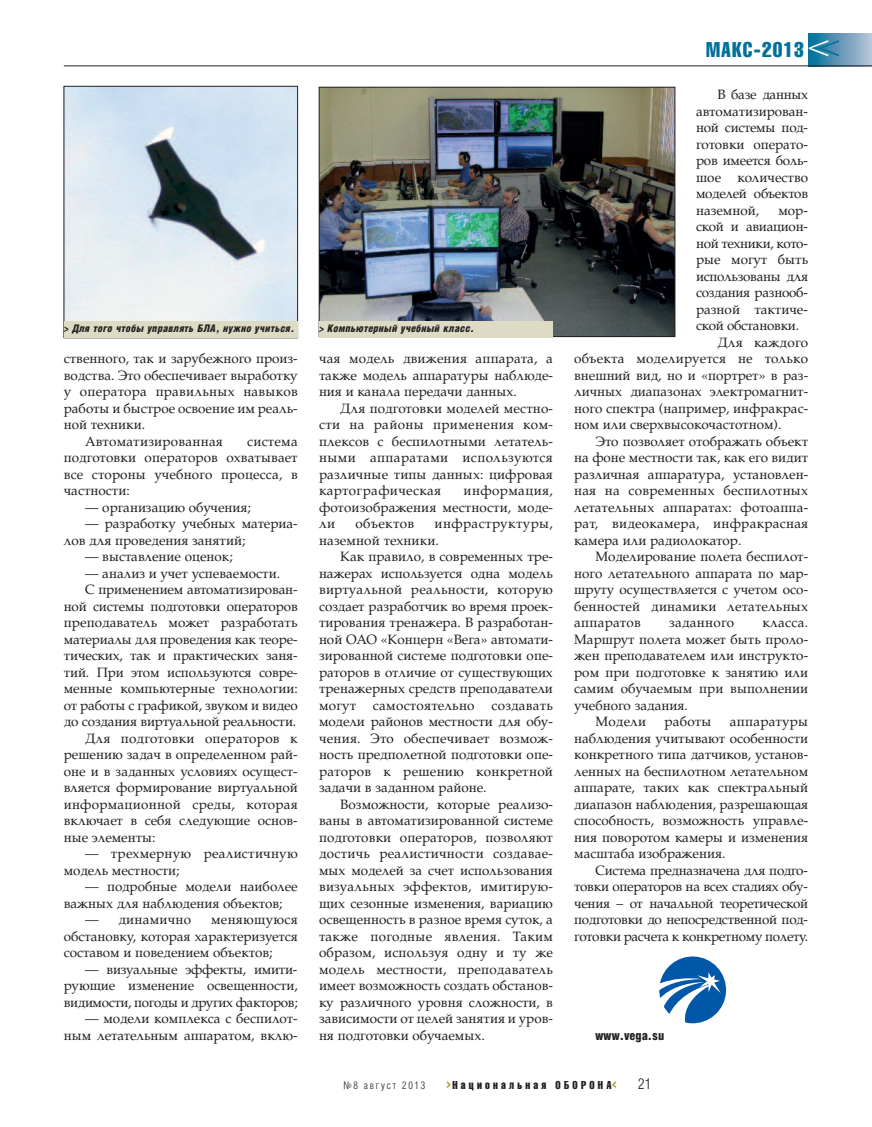
<style>
.page{position:relative;width:872px;height:1127px;background:#fff}
.page>*{position:absolute;margin:0;border:0;box-sizing:border-box;transform-origin:0 0}
.t1{font:21px "Helios Compressed";letter-spacing:.045em;color:#00719b}
.t2{font:300 15px "Helios Cond";color:#231f20}
.t3{font:13.5px/16.5px "AG Palatial";color:#231f20;text-align:justify}
.t4{font:13.5px/16.5px "AG Palatial";letter-spacing:.02em;color:#231f20}
.t5{font:13.5px "AG Palatial";letter-spacing:-.02em;color:#231f20}
.t6{font:13.5px "AG Palatial";letter-spacing:.03em;color:#231f20}
.t7{font:900 12.75px "Helios Cond";color:#231f20}
.t8{font:11.25px "Helios Compressed";letter-spacing:.285em;color:#231f20}
.t9{font:italic 900 10.5px "Helios Cond";letter-spacing:.025em;color:#231f20}
.t10{font:300 10.5px "Helios Cond";letter-spacing:.17em;color:#231f20}
.s1{font-family:"Helios Cond";font-weight:300;font-size:33px;color:#fff}
.s2{font-family:"Helios Cond";font-weight:300;font-size:33px}
.s3{font-size:15px;color:#968d00}
</style>
<div class="page">
<div style="left:808px;top:33px;width:64px;height:33px;background:linear-gradient(to right,#006d9a,#bbc3d8)"></div>
<hr style="left:64px;top:66px;width:808px;height:1px;background:#231f20">
<img style="left:66px;top:88px;width:230px;height:233px">
<div style="left:64px;top:86px;width:234px;height:252px;border:1px solid #231f20"></div>
<img style="left:321px;top:89px;width:352px;height:246px">
<div style="left:319px;top:87px;width:356px;height:250px;border:1px solid #231f20"></div>
<div style="left:319px;top:321px;width:234px;height:16px;background:#dddbc3"></div>
<div style="left:64px;top:321px;width:234px;height:16px;background:#dddbc3"></div>
<svg style="left:659px;top:956px;width:67px;height:67px"></svg>
<p class="t9" style="left:64px;top:324px;width:232px">&gt; Для того чтобы управлять БЛА, нужно учиться.</p>
<p class="t9" style="left:319px;top:324px;width:156px">&gt; Компьютерный учебный класс.</p>
<p class="t3" style="left:64px;top:350px;width:235px">ственного, так и зарубежного произ-</p>
<p class="t3" style="left:64px;top:367px;width:235px">водства. Это обеспечивает выработку</p>
<p class="t4" style="left:64px;top:383px;width:235px">у оператора правильных навыков</p>
<p class="t3" style="left:64px;top:400px;width:235px">работы и быстрое освоение им реаль-</p>
<p class="t3" style="left:64px;top:416px;width:83px">ной техники.</p>
<p class="t4" style="left:85px;top:433px;width:139px">Автоматизированная</p>
<p class="t3" style="left:64px;top:433px;width:235px;text-indent:183px">система подготовки операторов охватывает все стороны учебного процесса, в частности:</p>
<p class="t3" style="left:85px;top:499px;width:167px">— организацию обучения;</p>
<p class="t3" style="left:64px;top:515px;width:235px;text-indent:21px">— разработку учебных материа&shy;лов для проведения занятий;</p>
<p class="t3" style="left:85px;top:548px;width:149px">— выставление оценок;</p>
<p class="t3" style="left:85px;top:565px;width:196px">— анализ и учет успеваемости.</p>
<p class="t3" style="left:85px;top:581px;width:214px">С применением автоматизирован-</p>
<p class="t3" style="left:64px;top:598px;width:235px">ной системы подготовки операторов</p>
<p class="t3" style="left:64px;top:614px;width:235px">преподаватель может разработать</p>
<p class="t3" style="left:64px;top:631px;width:235px">материалы для проведения как теоре-</p>
<p class="t3" style="left:64px;top:647px;width:235px">тических, так и практических заня-</p>
<p class="t3" style="left:64px;top:664px;width:235px">тий. При этом используются совре-</p>
<p class="t3" style="left:64px;top:680px;width:235px">менные компьютерные технологии:</p>
<p class="t3" style="left:64px;top:697px;width:235px">от работы с графикой, звуком и видео</p>
<p class="t3" style="left:64px;top:713px;width:234px">до создания виртуальной реальности.</p>
<p class="t4" style="left:85px;top:730px;width:214px">Для подготовки операторов к</p>
<p class="t3" style="left:64px;top:746px;width:235px">решению задач в определенном рай-</p>
<p class="t3" style="left:64px;top:763px;width:235px">оне и в заданных условиях осущест-</p>
<p class="t3" style="left:64px;top:779px;width:235px">вляется формирование виртуальной</p>
<p class="t4" style="left:64px;top:796px;width:235px">информационной среды, которая</p>
<p class="t3" style="left:64px;top:812px;width:235px">включает в себя следующие основ-</p>
<p class="t3" style="left:64px;top:829px;width:93px">ные элементы:</p>
<p class="t4" style="left:64px;top:845px;width:235px;text-indent:21px">— трехмерную реалистичную модель местности;</p>
<p class="t3" style="left:64px;top:878px;width:235px;text-indent:21px">— подробные модели наиболее важных для наблюдения объектов;</p>
<p class="t4" style="left:85px;top:911px;width:108px">— динамично</p>
<p class="t3" style="left:64px;top:911px;width:235px;text-indent:147px">меняющуюся обстановку, которая характеризуется составом и поведением объектов;</p>
<p class="t3" style="left:64px;top:961px;width:235px;text-indent:21px">— визуальные эффекты, имити&shy;рующие изменение освещенности, видимости, погоды и других факторов;</p>
<p class="t3" style="left:64px;top:1010px;width:235px;text-align:right">— модели комплекса с беспилот&shy;ным летательным аппаратом, вклю-</p>
<p class="t3" style="left:319px;top:350px;width:235px">чая модель движения аппарата, а также модель аппаратуры наблюде&shy;ния и канала передачи данных.</p>
<p class="t3" style="left:319px;top:400px;width:236px;text-indent:21px">Для подготовки моделей местно&shy;сти на районы применения ком&shy;плексов с беспилотными летатель&shy;ными аппаратами используются различные типы данных: цифровая картографическая</p>
<p class="t3" style="left:319px;top:482px;width:236px;text-indent:145px">информация, фотоизображения местности, моде&shy;ли</p>
<p class="t6" style="left:355px;top:515px;width:60px">объектов</p>
<p class="t3" style="left:319px;top:515px;width:235px;text-indent:116px">инфраструктуры, наземной техники.</p>
<p class="t3" style="left:319px;top:548px;width:235px;text-indent:21px">Как правило, в современных тре&shy;нажерах используется одна модель виртуальной реальности, которую создает разработчик во время проек&shy;тирования тренажера. В разработан&shy;ной ОАО «Концерн «Вега» автомати&shy;зированной системе подготовки опе&shy;раторов в отличие от существующих тренажерных средств преподаватели могут самостоятельно создавать модели районов местности для обу&shy;чения. Это обеспечивает возмож&shy;ность предполетной подготовки опе&shy;раторов к решению конкретной задачи в заданном районе.</p>
<p class="t3" style="left:319px;top:796px;width:235px;text-indent:21px">Возможности, которые реализо&shy;ваны в автоматизированной системе подготовки операторов, позволяют достичь реалистичности создавае&shy;мых моделей за счет использования визуальных эффектов, имитирую&shy;щих сезонные изменения, вариацию освещенность в разное время суток, а также погодные явления. Таким образом, используя одну и ту же модель местности, преподаватель имеет возможность создать обстанов&shy;ку различного уровня сложности, в зависимости от целей занятия и уров&shy;ня подготовки обучаемых.</p>
<h1 class="t1" style="left:706px;top:38px;width:135px">МАКС-2013 <span class="s1">&lt;</span><span class="s2">&lt;</span></h1>
<p class="t3" style="left:696px;top:86px;width:114px;text-indent:21px">В базе данных автоматизирован&shy;ной системы под&shy;готовки операто&shy;ров имеется боль&shy;шое количество моделей объектов наземной,</p>
<p class="t3" style="left:778px;top:202px;width:31px">мор-</p>
<p class="t5" style="left:696px;top:218px;width:113px">ской и авиацион-</p>
<p class="t5" style="left:696px;top:235px;width:113px">ной техники, кото-</p>
<p class="t3" style="left:696px;top:251px;width:114px">рые могут быть</p>
<p class="t5" style="left:696px;top:268px;width:114px">использованы для</p>
<p class="t5" style="left:696px;top:284px;width:113px">создания разнооб-</p>
<p class="t3" style="left:696px;top:301px;width:113px">разной тактиче-</p>
<p class="t5" style="left:696px;top:317px;width:104px">ской обстановки.</p>
<p class="t4" style="left:717px;top:334px;width:92px">Для каждого</p>
<p class="t4" style="left:574px;top:350px;width:235px">объекта моделируется не только</p>
<p class="t3" style="left:574px;top:367px;width:235px">внешний вид, но и «портрет» в раз-</p>
<p class="t3" style="left:574px;top:383px;width:235px">личных диапазонах электромагнит-</p>
<p class="t3" style="left:574px;top:400px;width:235px">ного спектра (например, инфракрас-</p>
<p class="t3" style="left:574px;top:416px;width:209px">ном или сверхвысокочастотном).</p>
<p class="t3" style="left:595px;top:433px;width:214px">Это позволяет отображать объект</p>
<p class="t3" style="left:574px;top:449px;width:235px">на фоне местности так, как его видит</p>
<p class="t3" style="left:574px;top:466px;width:235px">различная аппаратура, установлен-</p>
<p class="t4" style="left:574px;top:482px;width:235px">ная на современных беспилотных</p>
<p class="t3" style="left:574px;top:499px;width:235px">летательных аппаратах: фотоаппа-</p>
<p class="t4" style="left:574px;top:515px;width:235px">рат, видеокамера, инфракрасная</p>
<p class="t3" style="left:574px;top:532px;width:169px">камера или радиолокатор.</p>
<p class="t3" style="left:595px;top:548px;width:214px">Моделирование полета беспилот-</p>
<p class="t3" style="left:574px;top:565px;width:235px">ного летательного аппарата по мар-</p>
<p class="t3" style="left:574px;top:581px;width:235px">шруту осуществляется с учетом осо-</p>
<p class="t4" style="left:574px;top:598px;width:235px">бенностей динамики летательных</p>
<p class="t4" style="left:574px;top:614px;width:68px">аппаратов</p>
<p class="t4" style="left:669px;top:614px;width:67px">заданного</p>
<p class="t3" style="left:762px;top:614px;width:47px">класса.</p>
<p class="t3" style="left:574px;top:631px;width:235px">Маршрут полета может быть проло-</p>
<p class="t3" style="left:574px;top:647px;width:235px">жен преподавателем или инструкто-</p>
<p class="t3" style="left:574px;top:664px;width:235px">ром при подготовке к занятию или</p>
<p class="t3" style="left:574px;top:680px;width:235px">самим обучаемым при выполнении</p>
<p class="t3" style="left:574px;top:697px;width:115px">учебного задания.</p>
<p class="t3" style="left:595px;top:713px;width:52px">Модели</p>
<p class="t3" style="left:664px;top:713px;width:49px">работы</p>
<p class="t3" style="left:574px;top:713px;width:235px;text-indent:156px">аппаратуры наблюдения учитывают особенности конкретного типа датчиков, установ&shy;ленных на беспилотном летательном аппарате, таких как спектральный диапазон наблюдения, разрешающая способность, возможность управле&shy;ния поворотом камеры и изменения масштаба изображения.</p>
<p class="t3" style="left:574px;top:862px;width:235px;text-indent:21px">Система предназначена для подго&shy;товки операторов на всех стадиях обу&shy;чения – от начальной теоретической подготовки до непосредственной под&shy;готовки расчета к конкретному полету.</p>
<p class="t7" style="left:595px;top:1030px;width:70px">www.vega.su</p>
<p class="t10" style="left:344px;top:1081px;width:83px">№8 август 2013</p>
<p class="t8" style="left:446px;top:1079px;width:172px"><span class="s3">&gt;</span>Национальная ОБОРОНА<span class="s3">&lt;</span></p>
<p class="t2" style="left:638px;top:1078px;width:15px">21</p>
</div>
